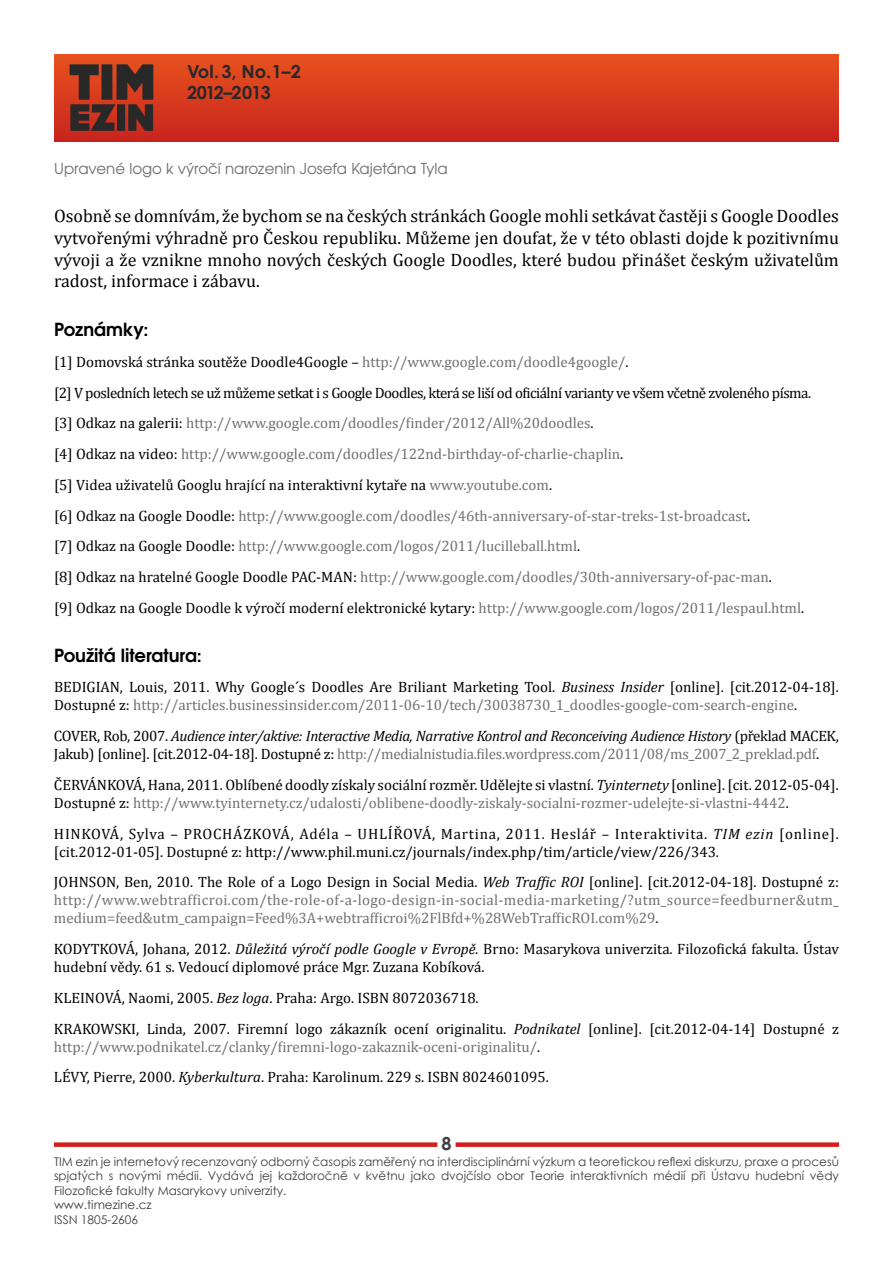
<style>
.page{position:relative;width:893px;height:1263px;background:#fff}
.page>*{position:absolute;margin:0;border:0;box-sizing:border-box;transform-origin:0 0}
.t1{font:18px/21.6px "Cambria";color:#000;text-align:justify}
.t2{font:700 18px "Te X Gyre Adventor";color:#000}
.t3{font:700 18px/21.6px "Century Gothic";letter-spacing:-.025em;color:#282829}
.t4{font:700 18px "Century Gothic";color:#3e3d40}
.t5{font:15px/30.8px "Cambria";color:#707172}
.t6{font:15px/18px "Cambria";color:#000}
.t7{font:italic 15px/18px "Cambria";letter-spacing:-.025em;color:#000}
.t8{font:15px "Te X Gyre Adventor";color:#707172}
.t9{font:12px/14.4px "Century Gothic";color:#3e3d40}
.s1{color:#000}
.s2{font-style:italic}
.s3{color:#707172}
.s4{font-style:normal}
.s5{font-style:normal;color:#707172}
.s6{font-style:italic;color:#000}
</style>
<div class="page">
<div style="left:54px;top:1142px;width:383px;height:5px;background:#d31f1c"></div>
<div style="left:456px;top:1142px;width:383px;height:5px;background:#d31f1c"></div>
<div style="left:54px;top:54px;width:785px;height:87px;background:linear-gradient(to bottom,#e8521e,#c8251e)"></div>
<svg style="left:70px;top:64px;width:83px;height:67px;background:#632e25"></svg>
<p class="t3" style="left:187px;top:60px;width:115px">Vol. 3, No.1–2<br>2012–2013</p>
<p class="t8" style="left:54px;top:156px;width:395px">Upravené logo k výročí narozenin Josefa Kajetána Tyla</p>
<p class="t1" style="left:54px;top:205px;width:786px">Osobně se domnívám, že bychom se na českých stránkách Google mohli setkávat častěji s Google Doodles vytvořenými výhradně pro Českou republiku. Můžeme jen doufat, že v této oblasti dojde k pozitivnímu vývoji a že vznikne mnoho nových českých Google Doodles, které budou přinášet českým uživatelům radost, informace i zábavu.</p>
<p class="t2" style="left:54px;top:314px;width:96px">Poznámky:</p>
<p class="t5" style="left:54px;top:346px;width:759px"><span class="s1">[1] Domovská stránka soutěže Doodle4Google –</span> http://www.google.com/doodle4google/<span class="s1">.<br>[2] V posledních letech se už můžeme setkat i s Google Doodles, která se liší od oficiální varianty ve všem včetně zvoleného písma. [3] Odkaz na galerii:</span> http://www.google.com/doodles/finder/2012/All%20doodles<span class="s1">.<br>[4] Odkaz na video:</span> http://www.google.com/doodles/122nd-birthday-of-charlie-chaplin<span class="s1">.<br>[5] Videa uživatelů Googlu hrající na interaktivní kytaře na</span> www.youtube.com<span class="s1">.<br>[6] Odkaz na Google Doodle:</span> http://www.google.com/doodles/46th-anniversary-of-star-treks-1st-broadcast<span class="s1">.<br>[7] Odkaz na Google Doodle:</span> http://www.google.com/logos/2011/lucilleball.html<span class="s1">.<br>[8] Odkaz na hratelné Google Doodle PAC-MAN:</span> http://www.google.com/doodles/30th-anniversary-of-pac-man<span class="s1">.<br>[9] Odkaz na Google Doodle k výročí moderní elektronické kytary:</span> http://www.google.com/logos/2011/lespaul.html<span class="s1">.</span></p>
<p class="t2" style="left:54px;top:639px;width:149px">Použitá literatura:</p>
<p class="t6" style="left:54px;top:678px;width:786px">BEDIGIAN, Louis, 2011. Why Google´s Doodles Are Briliant Marketing Tool. <span class="s2">Business Insider</span> [online]. [cit.2012-04-18].<br>Dostupné z: <span class="s3">http://articles.businessinsider.com/2011-06-10/tech/30038730_1_doodles-google-com-search-engine</span>.</p>
<p class="t7" style="left:54px;top:726px;width:786px"><span class="s4">COVER, Rob, 2007.</span> Audience inter/aktive: Interactive Media, Narrative Kontrol and Reconceiving Audience History <span class="s4">(překlad MACEK,<br>Jakub) [online]. [cit.2012-04-18]. Dostupné z:</span> <span class="s5">http://medialnistudia.files.wordpress.com/2011/08/ms_2007_2_preklad.pdf</span><span class="s4">.</span></p>
<p class="t6" style="left:54px;top:776px;width:786px">ČERVÁNKOVÁ, Hana, 2011. Oblíbené doodly získaly sociální rozměr. Udělejte si vlastní. <span class="s2">Tyinternety</span> [online]. [cit. 2012-05-04].<br>Dostupné z: <span class="s3">http://www.tyinternety.cz/udalosti/oblibene-doodly-ziskaly-socialni-rozmer-udelejte-si-vlastni-4442</span>.</p>
<p class="t6" style="left:54px;top:824px;width:786px">HINKOVÁ, Sylva – PROCHÁZKOVÁ, Adéla – UHLÍŘOVÁ, Martina, 2011. Heslář – Interaktivita. <span class="s2">TIM ezin</span> [online]. [cit.2012-01-05]. Dostupné z: http://www.phil.muni.cz/journals/index.php/tim/article/view/226/343.</p>
<p class="t5" style="left:54px;top:873px;width:786px;line-height:18px;text-align:justify"><span class="s1">JOHNSON, Ben, 2010. The Role of a Logo Design in Social Media.</span> <span class="s6">Web Traffic ROI</span> <span class="s1">[online]. [cit.2012-04-18]. Dostupné z: </span>http://www.webtrafficroi.com/the-role-of-a-logo-design-in-social-media-marketing/?utm_source=feedburner&amp;utm_ medium=feed&amp;utm_campaign=Feed%3A+webtrafficroi%2FlBfd+%28WebTrafficROI.com%29<span class="s1">.</span></p>
<p class="t6" style="left:54px;top:940px;width:786px">KODYTKOVÁ, Johana, 2012. <span class="s2">Důležitá výročí podle Google v Evropě.</span> Brno: Masarykova univerzita. Filozofická fakulta. Ústav hudební vědy. 61 s. Vedoucí diplomové práce Mgr. Zuzana Kobíková.</p>
<p class="t6" style="left:54px;top:982px;width:786px;line-height:30.8px">KLEINOVÁ, Naomi, 2005. <span class="s2">Bez loga</span>. Praha: Argo. ISBN 8072036718.<br>KRAKOWSKI, Linda, 2007. Firemní logo zákazník ocení originalitu. <span class="s2">Podnikatel</span> [online]. [cit.2012-04-14] Dostupné z</p>
<p class="t5" style="left:54px;top:1031px;width:496px">http://www.podnikatel.cz/clanky/firemni-logo-zakaznik-oceni-originalitu/<span class="s1">.<br>LÉVY, Pierre, 2000.</span> <span class="s6">Kyberkultura</span><span class="s1">. Praha: Karolinum. 229 s. ISBN 8024601095.</span></p>
<p class="t4" style="left:441px;top:1130px;width:12px">8</p>
<p class="t9" style="left:54px;top:1154px;width:786px">TIM ezin je internetový recenzovaný odborný časopis zaměřený na interdisciplinární výzkum a teoretickou reflexi diskurzu, praxe a procesů spjatých s novými médii. Vydává jej každoročně v květnu jako dvojčíslo obor Teorie interaktivních médií při Ústavu hudební vědy Filozofické fakulty Masarykovy univerzity.<br>www.timezine.cz<br>ISSN 1805-2606</p>
</div>
